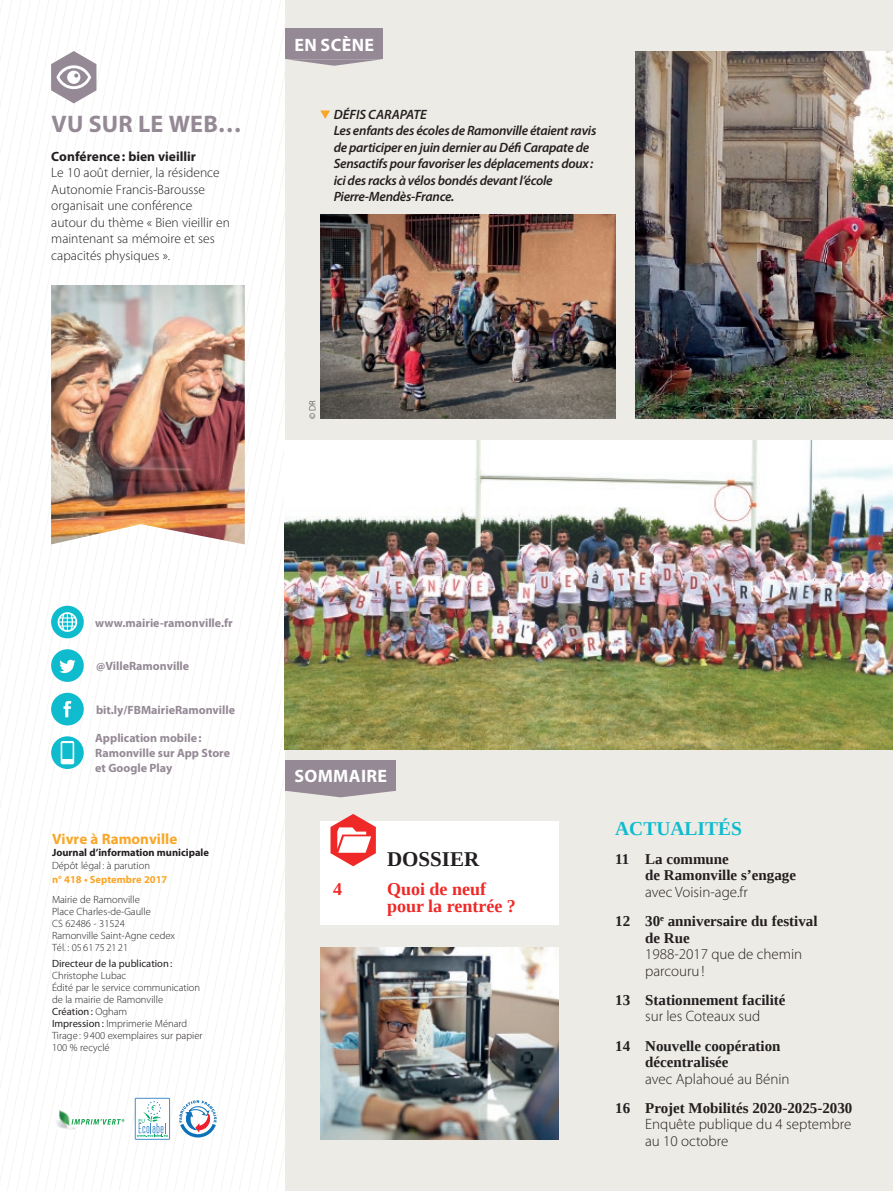
<style>
.page{position:relative;width:893px;height:1191px;background:#fff}
.page>*{position:absolute;margin:0;border:0;box-sizing:border-box;transform-origin:0 0}
.t1{font:700 24px "Myriad Pro";letter-spacing:.01em;color:#948995}
.t2{font:700 21px "Liberation Serif";color:#231f20}
.t3{font:700 19.5px "Liberation Serif";color:#0fbcce}
.t4{font:700 18px/16.5px "Liberation Serif";color:#ee2928}
.t5{font:700 18px "Myriad Pro";letter-spacing:.02em;color:#fff}
.t6{font:700 15px/16.5px "Liberation Serif";color:#231f20}
.t7{font:300 15px/16.5px "Myriad Pro";color:#231f20}
.t8{font:700 15px "Myriad Pro";color:#f9a628}
.t9{font:italic 600 13.5px/16.5px "Myriad Pro";letter-spacing:-.02em;color:#231f20}
.t10{font:300 13.5px/16.5px "Myriad Pro";color:#231f20}
.t11{font:700 13.5px "Myriad Pro";color:#231f20}
.t12{font:700 12px/15px "Myriad Pro";color:#948995}
.t13{font:300 10.5px/12px "Myriad Pro";color:#231f20}
.t14{font:700 10.5px "Myriad Pro";color:#231f20}
.t15{font:10.5px "Myriad Pro";color:#231f20}
.t16{font:700 10.5px "Myriad Pro";color:#f9a628}
.t17{font:300 9px "Myriad Pro";color:#231f20}
.s1{font-weight:400}
</style>
<div class="page">
<div style="left:286px;top:0;width:607px;height:1191px;background:#edebe6"></div>
<svg style="left:25px;top:0;width:237px;height:1191px"></svg>
<img style="left:285px;top:440px;width:608px;height:309px">
<div style="left:286px;top:760px;width:110px;height:31px;background:#948995"></div>
<img style="left:56px;top:1108px;width:22px;height:21px">
<svg style="left:72px;top:1119px;width:52px;height:5px"></svg>
<img style="left:635px;top:51px;width:258px;height:368px">
<img style="left:383px;top:215px;width:232px;height:204px">
<div style="left:320px;top:821px;width:238px;height:97px;background:#fff"></div>
<img style="left:396px;top:947px;width:162px;height:193px">
<div style="left:320px;top:839px;width:238px;height:85px;background:#fff"></div>
<svg style="left:0;top:0;width:96px;height:435px"></svg>
<div style="left:51px;top:649px;width:33px;height:33px;background:#0fbcce;border-radius:50%"></div>
<svg style="left:59px;top:659px;width:17px;height:14px"></svg>
<div style="left:51px;top:693px;width:33px;height:32px;background:#0fbcce;border-radius:50%"></div>
<svg style="left:63px;top:701px;width:8px;height:16px"></svg>
<svg style="left:286px;top:28px;width:97px;height:416px"></svg>
<div style="left:135px;top:1098px;width:35px;height:41px;border:1px solid #448dcb"></div>
<svg style="left:137px;top:1100px;width:31px;height:37px"></svg>
<svg style="left:179px;top:767px;width:217px;height:424px"></svg>
<img style="left:51px;top:285px;width:194px;height:259px">
<svg style="left:51px;top:736px;width:33px;height:33px"></svg>
<svg style="left:61px;top:741px;width:13px;height:23px"></svg>
<div style="left:51px;top:605px;width:33px;height:33px;background:#0fbcce;border-radius:50%"></div>
<svg style="left:58px;top:612px;width:19px;height:20px"></svg>
<h1 class="t1" style="left:52px;top:110px;width:192px">VU SUR LE WEB…</h1>
<p class="t11" style="left:51px;top:149px;width:146px">Conférence : bien vieillir</p>
<p class="t10" style="left:51px;top:165px;width:180px">Le 10 août dernier, la résidence<br>Autonomie Francis-Barousse organisait une conférence autour du thème « Bien vieillir en maintenant sa mémoire et ses capacités physiques ».</p>
<h3 class="t5" style="left:294px;top:35px;width:81px">EN SCÈNE</h3>
<p class="t9" style="left:334px;top:106px;width:264px">DÉFIS CARAPATE<br>Les enfants des écoles de Ramonville étaient ravis de participer en juin dernier au Défi Carapate de Sensactifs pour favoriser les déplacements doux : ici des racks à vélos bondés devant l’école Pierre-Mendès-France.</p>
<p class="t17" style="left:307px;top:419px;width:20px;rotate:-90deg">© DR</p>
<p class="t12" style="left:95px;top:615px;width:139px">www.mairie-ramonville.fr</p>
<p class="t12" style="left:96px;top:658px;width:94px">@VilleRamonville</p>
<p class="t12" style="left:96px;top:702px;width:141px">bit.ly/FBMairieRamonville</p>
<p class="t12" style="left:95px;top:731px;width:136px">Application mobile :<br>Ramonville sur App Store et Google Play</p>
<h3 class="t8" style="left:52px;top:830px;width:127px">Vivre à Ramonville</h3>
<p class="t14" style="left:52px;top:846px;width:158px">Journal d’information municipale</p>
<p class="t13" style="left:52px;top:860px;width:99px">Dépôt légal : à parution</p>
<p class="t16" style="left:52px;top:873px;width:117px">n° 418 • Septembre 2017</p>
<p class="t13" style="left:52px;top:893px;width:124px">Mairie de Ramonville<br>Place Charles-de-Gaulle<br>CS 62486 - 31524<br>Ramonville Saint-Agne cedex<br>Tél. : 05 61 75 21 21</p>
<p class="t15" style="left:52px;top:958px;width:122px">Directeur de la publication :</p>
<p class="t13" style="left:52px;top:970px;width:152px">Christophe Lubac<br>Édité par le service communication de la mairie de Ramonville<br><span class="s1">Création :</span> Ogham<br><span class="s1">Impression :</span> Imprimerie Ménard<br>Tirage : 9 400 exemplaires sur papier<br>100 % recyclé</p>
<h3 class="t5" style="left:294px;top:766px;width:94px">SOMMAIRE</h3>
<h2 class="t2" style="left:387px;top:845px;width:94px">DOSSIER</h2>
<h3 class="t4" style="left:333px;top:880px;width:10px">4</h3>
<h3 class="t4" style="left:387px;top:880px;width:130px">Quoi de neuf pour la rentrée ?</h3>
<h3 class="t3" style="left:615px;top:815px;width:128px">ACTUALITÉS</h3>
<h3 class="t6" style="left:645px;top:850px;width:152px;text-indent:-30px">11 La commune<br>de Ramonville s’engage</h3>
<h3 class="t7" style="left:645px;top:883px;width:104px">avec Voisin-age.fr</h3>
<h3 class="t6" style="left:645px;top:912px;width:174px;text-indent:-30px">12 30<sup>e</sup> anniversaire du festival de Rue</h3>
<h3 class="t7" style="left:645px;top:946px;width:159px">1988-2017 que de chemin parcouru !</h3>
<h3 class="t6" style="left:615px;top:991px;width:172px">13 Stationnement facilité</h3>
<h3 class="t7" style="left:645px;top:1008px;width:117px">sur les Coteaux sud</h3>
<h3 class="t6" style="left:645px;top:1037px;width:137px;text-indent:-30px">14 Nouvelle coopération décentralisée</h3>
<h3 class="t7" style="left:645px;top:1070px;width:146px">avec Aplahoué au Bénin</h3>
<h3 class="t6" style="left:615px;top:1099px;width:239px">16 Projet Mobilités 2020-2025-2030</h3>
<h3 class="t7" style="left:645px;top:1116px;width:208px">Enquête publique du 4 septembre au 10 octobre</h3>
</div>
